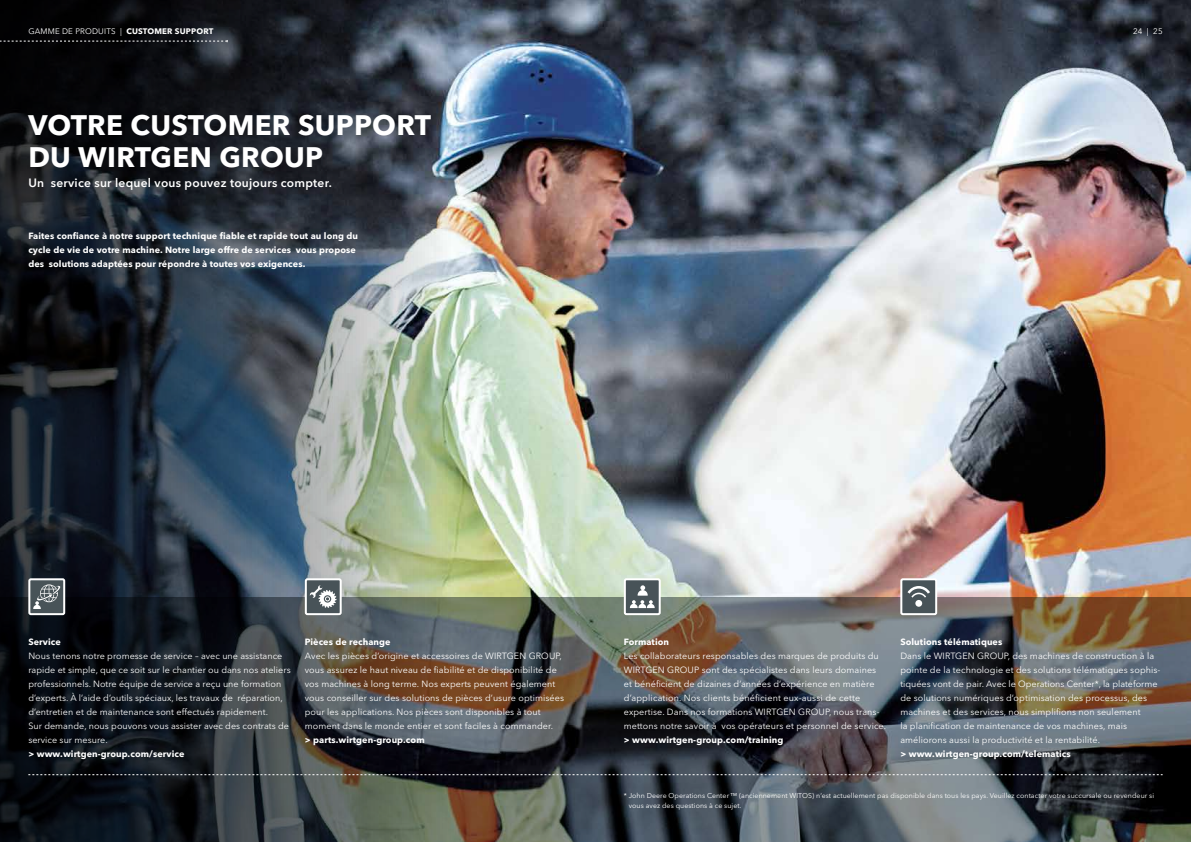
<style>
.page{position:relative;width:1191px;height:842px;background:#fff}
.page>*{position:absolute;margin:0;border:0;box-sizing:border-box;transform-origin:0 0}
.t1{font:700 28px/32px "Avenir Next LT Pro";letter-spacing:.01em;color:#fff}
.t2{font:600 12px "Avenir Next LT Pro";letter-spacing:.02em;color:#fff}
.t3{font:9px/14px "Avenir Next LT Pro";letter-spacing:.01em;color:#fff}
.t4{font:700 9px/14px "Avenir Next LT Pro";letter-spacing:.01em;color:#fff}
.t5{font:8px "Avenir Next LT Pro";letter-spacing:.02em;color:#fff}
.t6{font:7px/10px "Avenir Next LT Pro";letter-spacing:.01em;color:#fff}
.s1{font-weight:700}
</style>
<div class="page">
<img style="left:452px;top:0;width:739px;height:597px">
<img style="left:0;top:0;width:452px;height:597px">
<svg style="left:0;top:40px;width:228px;height:2px"></svg>
<svg style="left:0;top:597px;width:1191px;height:245px;background:#444546"></svg>
<div style="left:29px;top:579px;width:35px;height:35px;background:#485358;border-radius:2px"></div>
<div style="left:28px;top:578px;width:37px;height:37px;border:2px solid #fff;border-radius:2px"></div>
<svg style="left:33px;top:584px;width:28px;height:25px"></svg>
<div style="left:625px;top:579px;width:34px;height:35px;background:#485358;border-radius:2px"></div>
<div style="left:624px;top:578px;width:36px;height:37px;border:2px solid #fff;border-radius:2px"></div>
<svg style="left:630px;top:585px;width:24px;height:23px"></svg>
<div style="left:306px;top:579px;width:35px;height:35px;background:#485358;border-radius:2px"></div>
<div style="left:305px;top:578px;width:37px;height:37px;border:2px solid #fff;border-radius:2px"></div>
<svg style="left:310px;top:585px;width:27px;height:23px"></svg>
<div style="left:901px;top:579px;width:35px;height:35px;background:#485358;border-radius:2px"></div>
<div style="left:900px;top:578px;width:37px;height:37px;border:2px solid #fff;border-radius:2px"></div>
<div style="left:915px;top:600px;width:7px;height:7px;background:#fff;border-radius:50%"></div>
<svg style="left:907px;top:586px;width:23px;height:12px"></svg>
<svg style="left:28px;top:774px;width:1134px;height:1px"></svg>
<p class="t5" style="left:28px;top:27px;width:187px">GAMME DE PRODUITS | <span class="s1">CUSTOMER SUPPORT</span></p>
<p class="t5" style="left:1133px;top:27px;width:31px">24 | 25</p>
<h1 class="t1" style="left:28px;top:109px;width:404px">VOTRE CUSTOMER SUPPORT<br>DU WIRTGEN GROUP</h1>
<h2 class="t2" style="left:28px;top:175px;width:305px">Un service sur lequel vous pouvez toujours compter.</h2>
<p class="t4" style="left:28px;top:229px;width:331px">Faites confiance à notre support technique fiable et rapide tout au long du cycle de vie de votre machine. Notre large offre de services vous propose des solutions adaptées pour répondre à toutes vos exigences.</p>
<p class="t4" style="left:28px;top:635px;width:34px">Service</p>
<p class="t3" style="left:28px;top:649px;width:264px">Nous tenons notre promesse de service – avec une assistance rapide et simple, que ce soit sur le chantier ou dans nos ateliers professionnels. Notre équipe de service a reçu une formation d’experts. À l’aide d’outils spéciaux, les travaux de réparation, d’entretien et de maintenance sont effectués rapidement.<br>Sur demande, nous pouvons vous assister avec des contrats de service sur mesure.</p>
<p class="t4" style="left:28px;top:747px;width:158px">&gt; www.wirtgen-group.com/service</p>
<p class="t4" style="left:305px;top:635px;width:87px">Pièces de rechange</p>
<p class="t3" style="left:305px;top:649px;width:261px">Avec les pièces d’origine et accessoires de WIRTGEN GROUP, vous assurez le haut niveau de fiabilité et de disponibilité de vos machines à long terme. Nos experts peuvent également vous conseiller sur des solutions de pièces d’usure optimisées pour les applications. Nos pièces sont disponibles à tout moment dans le monde entier et sont faciles à commander.</p>
<p class="t4" style="left:305px;top:733px;width:121px">&gt; parts.wirtgen-group.com</p>
<p class="t4" style="left:624px;top:635px;width:47px">Formation</p>
<p class="t3" style="left:624px;top:649px;width:264px">Les collaborateurs responsables des marques de produits du WIRTGEN GROUP sont des spécialistes dans leurs domaines et bénéficient de dizaines d’années d’expérience en matière d’application. Nos clients bénéficient eux-aussi de cette expertise. Dans nos formations WIRTGEN GROUP, nous trans&shy;mettons notre savoir à vos opérateurs et personnel de service.</p>
<p class="t4" style="left:624px;top:733px;width:161px">&gt; www.wirtgen-group.com/training</p>
<p class="t4" style="left:900px;top:635px;width:103px">Solutions télématiques</p>
<p class="t3" style="left:900px;top:649px;width:262px">Dans le WIRTGEN GROUP, des machines de construction à la pointe de la technologie et des solutions télématiques sophis&shy;tiquées vont de pair. Avec le Operations Center*, la plateforme de solutions numériques d‘optimisation des processus, des machines et des services, nous simplifions non seulement<br>la planification de maintenance de vos machines, mais améliorons aussi la productivité et la rentabilité.</p>
<p class="t4" style="left:900px;top:747px;width:172px">&gt; www.wirtgen-group.com/telematics</p>
<p class="t6" style="left:629px;top:790px;width:527px;text-indent:-5px">* John Deere Operations Center™ (anciennement WITOS) n‘est actuellement pas disponible dans tous les pays. Veuillez contacter votre succursale ou revendeur si vous avez des questions à ce sujet.</p>
</div>
